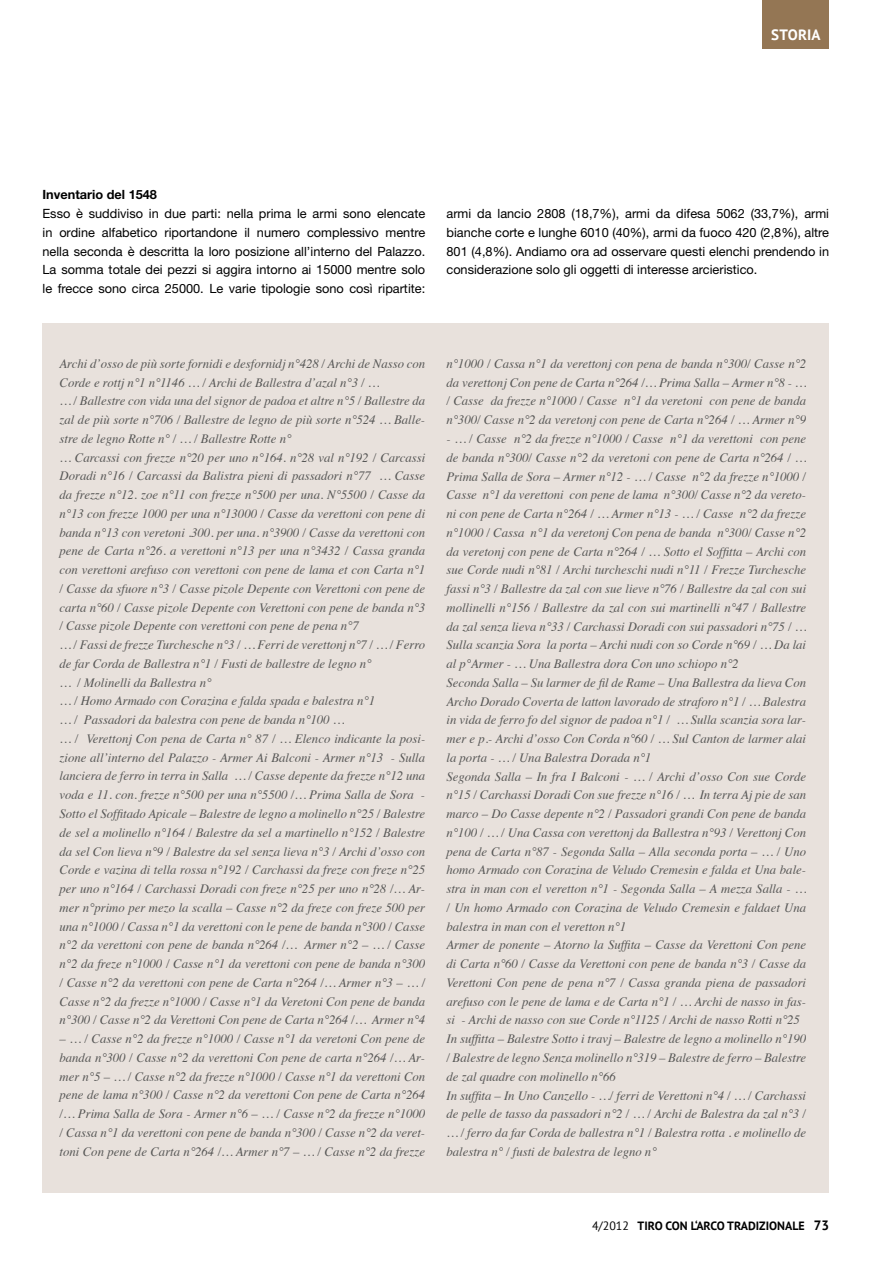
<style>
.page{position:relative;width:893px;height:1263px;background:#fff}
.page>*{position:absolute;margin:0;border:0;box-sizing:border-box;transform-origin:0 0}
.t1{font:700 15px "PT Sans";letter-spacing:.01em;color:#fff}
.t2{font:italic 12.75px/18.8px "Times";color:#575756}
.t3{font:12.75px/18.8px "Helvetica Neue LT Std";color:#000;text-align:justify}
.t4{font:700 12.75px "Helvetica Neue LT Std";color:#000}
.t5{font:700 12px "PT Sans";color:#000}
.s1{font-weight:400}
.s2{font-size:13.5px}
</style>
<div class="page">
<div style="left:43px;top:324px;width:786px;height:869px;background:#e8e1dc"></div>
<div style="left:763px;top:0;width:66px;height:49px;background:#947654"></div>
<p class="t1" style="left:771px;top:25px;width:51px">STORIA</p>
<p class="t4" style="left:43px;top:187px;width:116px">Inventario del 1548</p>
<p class="t3" style="left:43px;top:204px;width:384px">Esso è suddiviso in due parti: nella prima le armi sono elencate in ordine alfabetico riportandone il numero complessivo mentre nella seconda è descritta la loro posizione all’interno del Palazzo.<br>La somma totale dei pezzi si aggira intorno ai 15000 mentre solo le frecce sono circa 25000. Le varie tipologie sono così ripartite:</p>
<p class="t3" style="left:446px;top:204px;width:384px">armi da lancio 2808 (18,7%), armi da difesa 5062 (33,7%), armi bianche corte e lunghe 6010 (40%), armi da fuoco 420 (2,8%), altre 801 (4,8%). Andiamo ora ad osservare questi elenchi prendendo in considerazione solo gli oggetti di interesse arcieristico.</p>
<p class="t2" style="left:60px;top:353px;width:367px">Archi d’osso de più sorte fornidi e desfornidj n°428 / Archi de Nasso con Corde e rottj n°1 n°1146 … / Archi de Ballestra d’azal n°3 / …<br>… / Ballestre con vida una del signor de padoa et altre n°5 / Ballestre da zal de più sorte n°706 / Ballestre de legno de più sorte n°524 … Balle&shy;stre de legno Rotte n° / … / Ballestre Rotte n°<br>… Carcassi con frezze n°20 per uno n°164. n°28 val n°192 / Carcassi Doradi n°16 / Carcassi da Balistra pieni di passadori n°77 … Casse da frezze n°12. zoe n°11 con frezze n°500 per una. N°5500 / Casse da n°13 con frezze 1000 per una n°13000 / Casse da verettoni con pene di banda n°13 con veretoni .300. per una. n°3900 / Casse da verettoni con pene de Carta n°26. a verettoni n°13 per una n°3432 / Cassa granda con verettoni arefuso con verettoni con pene de lama et con Carta n°1 / Casse da sfuore n°3 / Casse pizole Depente con Verettoni con pene de carta n°60 / Casse pizole Depente con Verettoni con pene de banda n°3 / Casse pizole Depente con verettoni con pene de pena n°7<br>… / Fassi de frezze Turchesche n°3 / … Ferri de verettonj n°7 / … / Ferro de far Corda de Ballestra n°1 / Fusti de ballestre de legno n°<br>… / Molinelli da Ballestra n°<br>… / Homo Armado con Corazina e falda spada e balestra n°1<br>… / Passadori da balestra con pene de banda n°100 …<br>… / Verettonj Con pena de Carta n° 87 / … Elenco indicante la posi&shy;zione all’interno del Palazzo - Armer Ai Balconi - Armer n°13 - Sulla lanciera de ferro in terra in Salla … / Casse depente da frezze n°12 una voda e 11. con. frezze n°500 per una n°5500 /… Prima Salla de Sora - Sotto el Soffitado Apicale – Balestre de legno a molinello n°25 / Balestre de sel a molinello n°164 / Balestre da sel a martinello n°152 / Balestre da sel Con lieva n°9 / Balestre da sel senza lieva n°3 / Archi d’osso con Corde e vazina di tella rossa n°192 / Carchassi da freze con freze n°25 per uno n°164 / Carchassi Doradi con freze n°25 per uno n°28 /… Ar&shy;mer n°primo per mezo la scalla – Casse n°2 da freze con freze 500 per una n°1000 / Cassa n°1 da verettoni con le pene de banda n°300 / Casse n°2 da verettoni con pene de banda n°264 /… Armer n°2 – … / Casse n°2 da freze n°1000 / Casse n°1 da verettoni con pene de banda n°300 / Casse n°2 da verettoni con pene de Carta n°264 /… Armer n°3 – … / Casse n°2 da frezze n°1000 / Casse n°1 da Veretoni Con pene de banda n°300 / Casse n°2 da Verettoni Con pene de Carta n°264 /… Armer n°4</p>
<p class="t2" style="left:60px;top:1029px;width:367px;text-align:justify">– … / Casse n°2 da frezze n°1000 / Casse n°1 da veretoni Con pene de banda n°300 / Casse n°2 da verettoni Con pene de carta n°264 /… Ar&shy;mer n°5 – … / Casse n°2 da frezze n°1000 / Casse n°1 da verettoni Con pene de lama n°300 / Casse n°2 da verettoni Con pene de Carta n°264 /… Prima Salla de Sora - Armer n°6 – … / Casse n°2 da frezze n°1000 / Cassa n°1 da verettoni con pene de banda n°300 / Casse n°2 da veret&shy;toni Con pene de Carta n°264 /… Armer n°7 – … / Casse n°2 da frezze</p>
<p class="t2" style="left:446px;top:353px;width:361px;text-align:justify">n°1000 / Cassa n°1 da verettonj con pena de banda n°300/ Casse n°2 da verettonj Con pene de Carta n°264 /… Prima Salla – Armer n°8 - … / Casse da frezze n°1000 / Casse n°1 da veretoni con pene de banda n°300/ Casse n°2 da veretonj con pene de Carta n°264 / … Armer n°9</p>
<p class="t2" style="left:446px;top:429px;width:361px">- … / Casse n°2 da frezze n°1000 / Casse n°1 da verettoni con pene de banda n°300/ Casse n°2 da veretoni con pene de Carta n°264 / … Prima Salla de Sora – Armer n°12 - … / Casse n°2 da frezze n°1000 / Casse n°1 da verettoni con pene de lama n°300/ Casse n°2 da vereto&shy;ni con pene de Carta n°264 / … Armer n°13 - … / Casse n°2 da frezze n°1000 / Cassa n°1 da veretonj Con pena de banda n°300/ Casse n°2 da veretonj con pene de Carta n°264 / … Sotto el Soffitta – Archi con sue Corde nudi n°81 / Archi turcheschi nudi n°11 / Frezze Turchesche fassi n°3 / Ballestre da zal con sue lieve n°76 / Ballestre da zal con sui mollinelli n°156 / Ballestre da zal con sui martinelli n°47 / Ballestre da zal senza lieva n°33 / Carchassi Doradi con sui passadori n°75 / … Sulla scanzia Sora la porta – Archi nudi con so Corde n°69 / … Da lai al p°Armer - … Una Ballestra dora Con uno schiopo n°2<br>Seconda Salla – Su larmer de fil de Rame – Una Ballestra da lieva Con Archo Dorado Coverta de latton lavorado de straforo n°1 / … Balestra in vida de ferro fo del signor de padoa n°1 / … Sulla scanzia sora lar&shy;mer e p.- Archi d’osso Con Corda n°60 / … Sul Canton de larmer alai la porta - … / Una Balestra Dorada n°1<br>Segonda Salla – In fra I Balconi - … / Archi d’osso Con sue Corde n°15 / Carchassi Doradi Con sue frezze n°16 / … In terra Aj pie de san marco – Do Casse depente n°2 / Passadori grandi Con pene de banda n°100 / … / Una Cassa con verettonj da Ballestra n°93 / Verettonj Con pena de Carta n°87 - Segonda Salla – Alla seconda porta – … / Uno homo Armado con Corazina de Veludo Cremesin e falda et Una bale&shy;stra in man con el veretton n°1 - Segonda Salla – A mezza Salla - … / Un homo Armado con Corazina de Veludo Cremesin e faldaet Una balestra in man con el veretton n°1<br>Armer de ponente – Atorno la Suffita – Casse da Verettoni Con pene di Carta n°60 / Casse da Verettoni con pene de banda n°3 / Casse da Verettoni Con pene de pena n°7 / Cassa granda piena de passadori arefuso con le pene de lama e de Carta n°1 / … Archi de nasso in fas&shy;si - Archi de nasso con sue Corde n°1125 / Archi de nasso Rotti n°25<br>In suffitta – Balestre Sotto i travj – Balestre de legno a molinello n°190 / Balestre de legno Senza molinello n°319 – Balestre de ferro – Balestre de zal quadre con molinello n°66<br>In suffita – In Uno Canzello - …/ ferri de Verettoni n°4 / … / Carchassi de pelle de tasso da passadori n°2 / … / Archi de Balestra da zal n°3 / … / ferro da far Corda de ballestra n°1 / Balestra rotta . e molinello de balestra n° / fusti de balestra de legno n°</p>
<p class="t5" style="left:592px;top:1218px;width:239px"><span class="s1">4/2012</span> TIRO CON L‘ARCO TRADIZIONALE <span class="s2">73</span></p>
</div>
